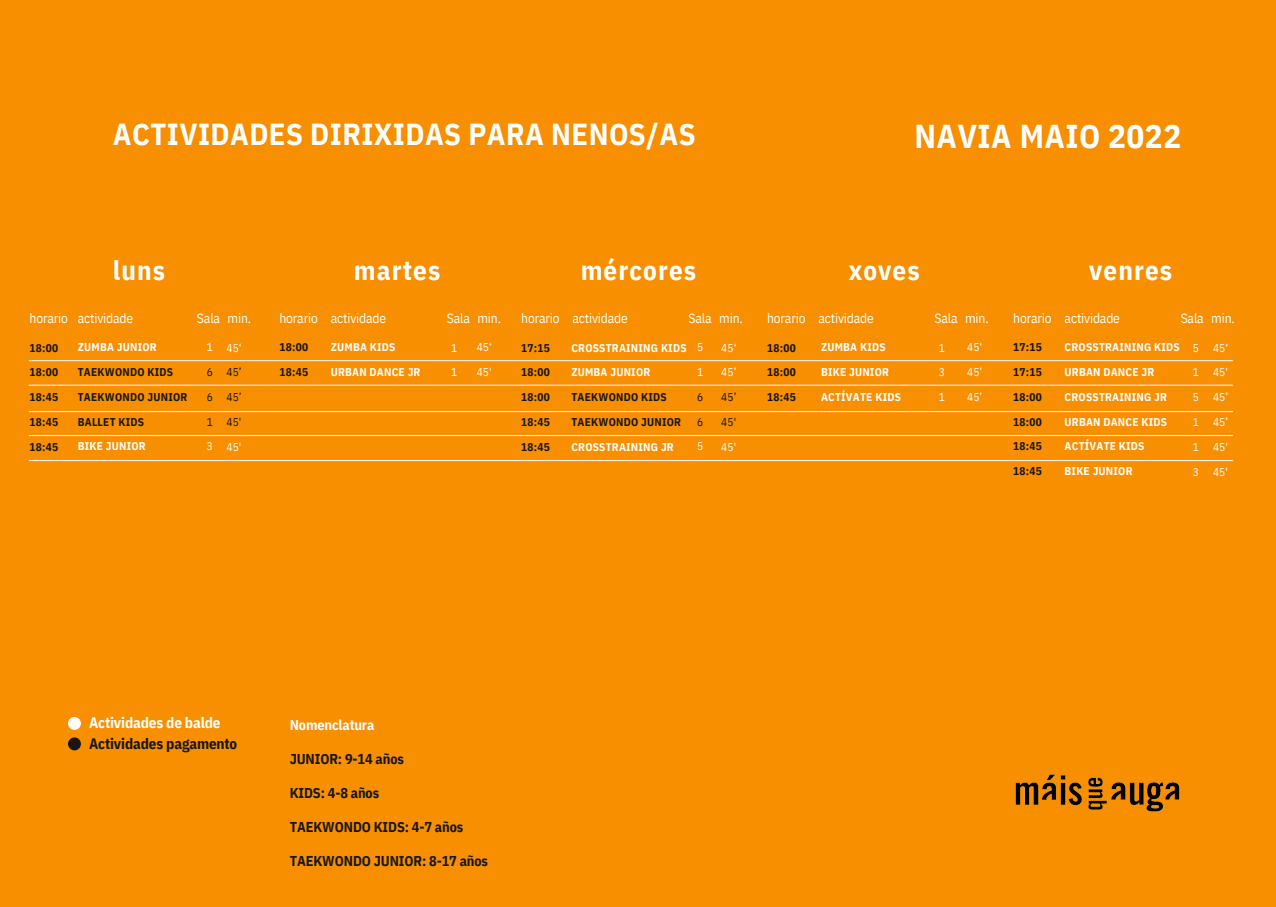
<style>
.page{position:relative;width:1276px;height:907px;background:#fff}
.page>*{position:absolute;margin:0;border:0;box-sizing:border-box;transform-origin:0 0}
.t1{font:700 33px "IBM Plex Sans Cond";letter-spacing:.015em;color:#fff}
.t2{font:700 30.3px "IBM Plex Sans Cond";letter-spacing:.015em;color:#fff}
.t3{font:700 27px "IBM Plex Sans Cond";letter-spacing:.04em;color:#fff}
.t4{font:700 15.08px "IBM Plex Sans Cond";letter-spacing:-.01em;color:#171615}
.t5{font:700 15.08px "IBM Plex Sans Cond";letter-spacing:-.01em;color:#fff}
.t6{font:700 14.25px "IBM Plex Sans Cond";letter-spacing:-.01em;color:#171615}
.t7{font:700 14.25px "IBM Plex Sans Cond";letter-spacing:-.01em;color:#fff}
.t8{font:13.5px "IBM Plex Sans Cond";letter-spacing:-.01em;color:#fff}
.t9{font:700 11.25px "IBM Plex Sans Cond";letter-spacing:.02em;color:#fff}
.t10{font:700 11.25px "IBM Plex Sans Cond";letter-spacing:.02em;color:#171615}
.t11{font:11.25px "IBM Plex Sans Cond";letter-spacing:.015em;color:#fff}
.t12{font:11.25px "IBM Plex Sans Cond";letter-spacing:.015em;color:#171615}
</style>
<div class="page">
<div style="left:0;top:0;width:1276px;height:906px;background:#f88f00"></div>
<img style="left:1015px;top:774px;width:165px;height:38px">
<hr style="left:29px;top:360px;width:1204px;height:1px;background:#fefefe">
<hr style="left:29px;top:385px;width:1204px;height:1px;background:#fefefe">
<hr style="left:29px;top:411px;width:1204px;height:1px;background:#fefefe">
<hr style="left:29px;top:435px;width:1204px;height:1px;background:#fefefe">
<hr style="left:29px;top:460px;width:1204px;height:1px;background:#fefefe">
<div style="left:68px;top:716px;width:13px;height:13px;background:#fefefe;border-radius:50%"></div>
<div style="left:68px;top:737px;width:13px;height:13px;background:#171615;border-radius:50%"></div>
<p class="t2" style="left:113px;top:114px;width:584px">ACTIVIDADES DIRIXIDAS PARA NENOS/AS</p>
<p class="t1" style="left:914px;top:114px;width:268px">NAVIA MAIO 2022</p>
<p class="t3" style="left:113px;top:252px;width:54px">luns</p>
<p class="t3" style="left:354px;top:252px;width:88px">martes</p>
<p class="t3" style="left:581px;top:252px;width:117px">mércores</p>
<p class="t3" style="left:849px;top:252px;width:72px">xoves</p>
<p class="t3" style="left:1089px;top:252px;width:84px">venres</p>
<p class="t8" style="left:279px;top:309px;width:40px">horario</p>
<p class="t8" style="left:331px;top:309px;width:57px">actividade</p>
<p class="t8" style="left:447px;top:309px;width:25px">Sala</p>
<p class="t8" style="left:477px;top:309px;width:25px">min.</p>
<p class="t8" style="left:521px;top:309px;width:40px">horario</p>
<p class="t8" style="left:572px;top:309px;width:57px">actividade</p>
<p class="t8" style="left:688px;top:309px;width:25px">Sala</p>
<p class="t8" style="left:719px;top:309px;width:25px">min.</p>
<p class="t8" style="left:767px;top:309px;width:40px">horario</p>
<p class="t8" style="left:818px;top:309px;width:57px">actividade</p>
<p class="t8" style="left:934px;top:309px;width:25px">Sala</p>
<p class="t8" style="left:965px;top:309px;width:25px">min.</p>
<p class="t8" style="left:1013px;top:309px;width:40px">horario</p>
<p class="t8" style="left:1064px;top:309px;width:57px">actividade</p>
<p class="t8" style="left:1180px;top:309px;width:25px">Sala</p>
<p class="t8" style="left:1211px;top:309px;width:25px">min.</p>
<p class="t8" style="left:30px;top:309px;width:40px">horario</p>
<p class="t8" style="left:78px;top:309px;width:57px">actividade</p>
<p class="t8" style="left:197px;top:309px;width:25px">Sala</p>
<p class="t8" style="left:228px;top:309px;width:25px">min.</p>
<p class="t10" style="left:30px;top:340px;width:30px">18:00</p>
<p class="t10" style="left:30px;top:365px;width:30px">18:00</p>
<p class="t10" style="left:30px;top:389px;width:30px">18:45</p>
<p class="t10" style="left:30px;top:414px;width:30px">18:45</p>
<p class="t10" style="left:30px;top:439px;width:30px">18:45</p>
<p class="t9" style="left:78px;top:339px;width:80px">ZUMBA JUNIOR</p>
<p class="t10" style="left:78px;top:364px;width:97px">TAEKWONDO KIDS</p>
<p class="t10" style="left:78px;top:389px;width:111px">TAEKWONDO JUNIOR</p>
<p class="t10" style="left:78px;top:414px;width:68px">BALLET KIDS</p>
<p class="t9" style="left:78px;top:438px;width:69px">BIKE JUNIOR</p>
<p class="t11" style="left:207px;top:339px;width:8px">1</p>
<p class="t12" style="left:207px;top:364px;width:8px">6</p>
<p class="t12" style="left:207px;top:389px;width:8px">6</p>
<p class="t12" style="left:207px;top:414px;width:8px">1</p>
<p class="t11" style="left:207px;top:438px;width:8px">3</p>
<p class="t11" style="left:226px;top:340px;width:17px">45‘</p>
<p class="t12" style="left:226px;top:365px;width:17px">45’</p>
<p class="t12" style="left:226px;top:389px;width:17px">45’</p>
<p class="t12" style="left:226px;top:414px;width:16px">45'</p>
<p class="t11" style="left:226px;top:439px;width:16px">45'</p>
<p class="t10" style="left:279px;top:339px;width:30px">18:00</p>
<p class="t10" style="left:279px;top:364px;width:30px">18:45</p>
<p class="t9" style="left:331px;top:339px;width:66px">ZUMBA KIDS</p>
<p class="t9" style="left:331px;top:364px;width:91px">URBAN DANCE JR</p>
<p class="t11" style="left:451px;top:340px;width:8px">1</p>
<p class="t11" style="left:451px;top:365px;width:8px">1</p>
<p class="t11" style="left:477px;top:339px;width:17px">45‘</p>
<p class="t11" style="left:477px;top:364px;width:16px">45'</p>
<p class="t10" style="left:521px;top:340px;width:30px">17:15</p>
<p class="t10" style="left:521px;top:365px;width:30px">18:00</p>
<p class="t10" style="left:521px;top:389px;width:30px">18:00</p>
<p class="t10" style="left:521px;top:414px;width:30px">18:45</p>
<p class="t10" style="left:521px;top:439px;width:30px">18:45</p>
<p class="t9" style="left:571px;top:340px;width:117px">CROSSTRAINING KIDS</p>
<p class="t9" style="left:571px;top:365px;width:80px">ZUMBA JUNIOR</p>
<p class="t10" style="left:571px;top:389px;width:97px">TAEKWONDO KIDS</p>
<p class="t10" style="left:571px;top:414px;width:111px">TAEKWONDO JUNIOR</p>
<p class="t9" style="left:571px;top:439px;width:104px">CROSSTRAINING JR</p>
<p class="t11" style="left:697px;top:339px;width:8px">5</p>
<p class="t11" style="left:697px;top:364px;width:8px">1</p>
<p class="t12" style="left:697px;top:389px;width:8px">6</p>
<p class="t12" style="left:697px;top:414px;width:8px">6</p>
<p class="t11" style="left:697px;top:438px;width:8px">5</p>
<p class="t11" style="left:721px;top:340px;width:17px">45‘</p>
<p class="t11" style="left:721px;top:365px;width:17px">45’</p>
<p class="t12" style="left:721px;top:389px;width:17px">45’</p>
<p class="t12" style="left:721px;top:414px;width:16px">45'</p>
<p class="t11" style="left:721px;top:439px;width:16px">45'</p>
<p class="t10" style="left:767px;top:340px;width:30px">18:00</p>
<p class="t10" style="left:767px;top:365px;width:30px">18:00</p>
<p class="t10" style="left:767px;top:389px;width:30px">18:45</p>
<p class="t9" style="left:821px;top:339px;width:66px">ZUMBA KIDS</p>
<p class="t9" style="left:821px;top:364px;width:69px">BIKE JUNIOR</p>
<p class="t9" style="left:821px;top:389px;width:81px">ACTÍVATE KIDS</p>
<p class="t11" style="left:939px;top:340px;width:8px">1</p>
<p class="t11" style="left:939px;top:365px;width:8px">3</p>
<p class="t11" style="left:939px;top:389px;width:8px">1</p>
<p class="t11" style="left:967px;top:339px;width:17px">45‘</p>
<p class="t11" style="left:967px;top:364px;width:17px">45’</p>
<p class="t11" style="left:967px;top:389px;width:17px">45’</p>
<p class="t10" style="left:1013px;top:339px;width:30px">17:15</p>
<p class="t10" style="left:1013px;top:364px;width:30px">17:15</p>
<p class="t10" style="left:1013px;top:389px;width:30px">18:00</p>
<p class="t10" style="left:1013px;top:414px;width:30px">18:00</p>
<p class="t10" style="left:1013px;top:438px;width:30px">18:45</p>
<p class="t10" style="left:1013px;top:463px;width:30px">18:45</p>
<p class="t9" style="left:1064px;top:339px;width:117px">CROSSTRAINING KIDS</p>
<p class="t9" style="left:1064px;top:364px;width:91px">URBAN DANCE JR</p>
<p class="t9" style="left:1064px;top:389px;width:104px">CROSSTRAINING JR</p>
<p class="t9" style="left:1064px;top:414px;width:104px">URBAN DANCE KIDS</p>
<p class="t9" style="left:1064px;top:438px;width:81px">ACTÍVATE KIDS</p>
<p class="t9" style="left:1064px;top:463px;width:69px">BIKE JUNIOR</p>
<p class="t11" style="left:1193px;top:340px;width:8px">5</p>
<p class="t11" style="left:1193px;top:365px;width:8px">1</p>
<p class="t11" style="left:1193px;top:389px;width:8px">5</p>
<p class="t11" style="left:1193px;top:414px;width:8px">1</p>
<p class="t11" style="left:1193px;top:439px;width:8px">1</p>
<p class="t11" style="left:1193px;top:464px;width:8px">3</p>
<p class="t11" style="left:1213px;top:340px;width:17px">45‘</p>
<p class="t11" style="left:1213px;top:365px;width:16px">45'</p>
<p class="t11" style="left:1213px;top:389px;width:17px">45’</p>
<p class="t11" style="left:1213px;top:414px;width:17px">45’</p>
<p class="t11" style="left:1213px;top:439px;width:16px">45'</p>
<p class="t11" style="left:1213px;top:464px;width:16px">45'</p>
<p class="t5" style="left:89px;top:712px;width:133px">Actividades de balde</p>
<p class="t4" style="left:89px;top:733px;width:150px">Actividades pagamento</p>
<p class="t7" style="left:290px;top:715px;width:86px">Nomenclatura</p>
<p class="t6" style="left:290px;top:749px;width:116px">JUNIOR: 9-14 años</p>
<p class="t6" style="left:290px;top:783px;width:91px">KIDS: 4-8 años</p>
<p class="t6" style="left:290px;top:816px;width:175px">TAEKWONDO KIDS: 4-7 años</p>
<p class="t6" style="left:290px;top:850px;width:200px">TAEKWONDO JUNIOR: 8-17 años</p>
</div>
